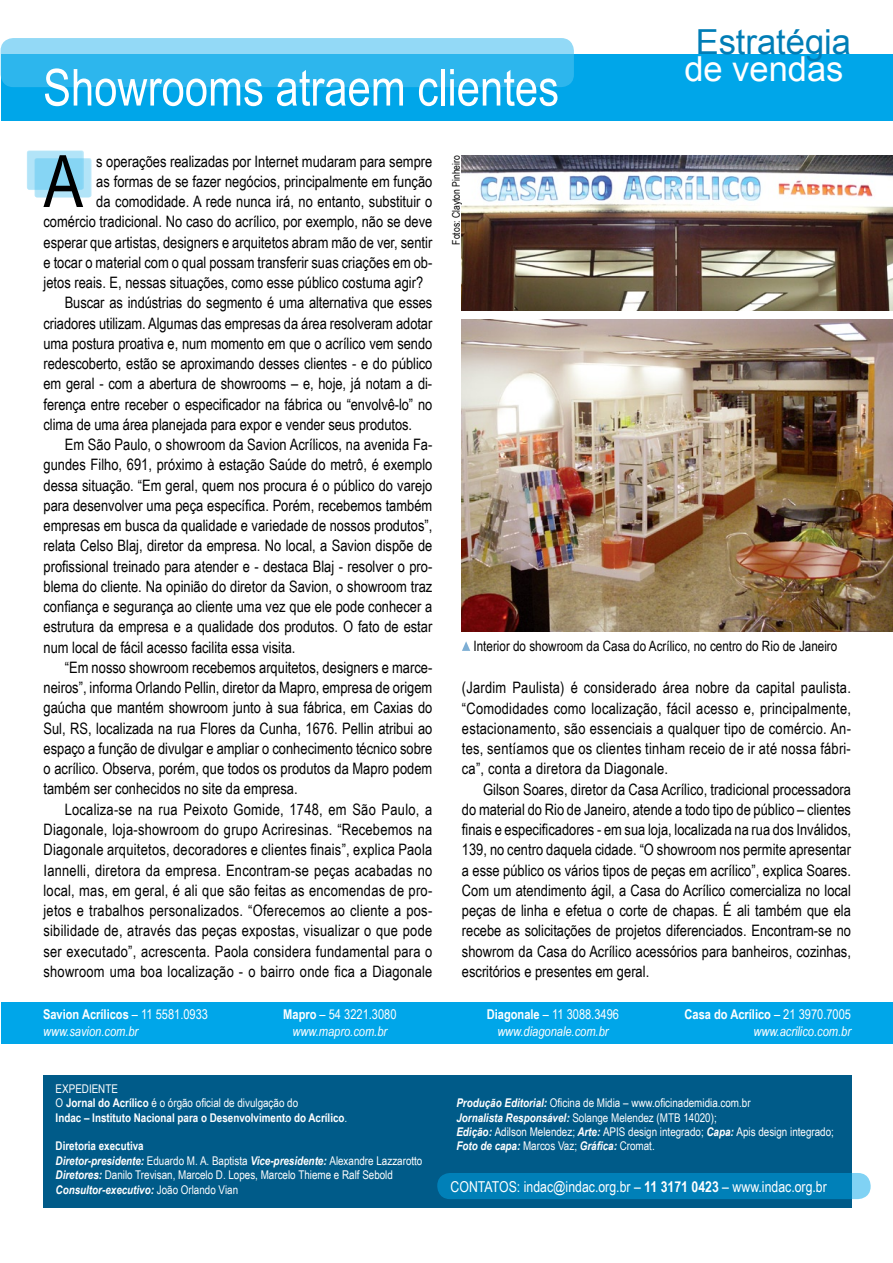
<style>
.page{position:relative;width:893px;height:1263px;background:#fff}
.page>*{position:absolute;margin:0;border:0;box-sizing:border-box;transform-origin:0 0}
.t1{font:72.3px "Arial Narrow";color:#000}
.t2{font:51px "Arial Narrow";color:#fff}
.t3{font:34.5px "Arial";color:#007db6}
.t4{font:34.5px "Arial";color:#fff}
.t5{font:15.75px/20.2px "Arial Narrow";color:#000;text-align:justify}
.t6{font:15px "Arial Narrow";color:#fff}
.t7{font:14.25px "Arial Narrow";color:#000}
.t8{font:italic 13.5px/17.1px "Arial Narrow";color:#fff;text-align:center}
.t9{font:12px/14.4px "Arial Narrow";color:#fff}
.t10{font:700 12px/14.4px "Arial Narrow";color:#fff}
.t11{font:10.5px "Arial Narrow";color:#000}
.s1{font-weight:700;font-style:normal}
.s2{font-style:normal}
.s3{font-weight:400}
.s4{font-weight:700}
.s5{font-weight:700;font-style:italic}
</style>
<div class="page">
<img style="left:462px;top:319px;width:431px;height:312px">
<img style="left:462px;top:155px;width:431px;height:155px">
<div style="left:1px;top:54px;width:892px;height:66px;background:#00a6e9"></div>
<svg style="left:1px;top:38px;width:573px;height:49px;fill:#2db6ed"></svg>
<svg style="left:462px;top:641px;width:8px;height:10px"></svg>
<svg style="left:27px;top:151px;width:57px;height:39px"></svg>
<div style="left:28px;top:151px;width:55px;height:39px;background:#b2e4f8;border-radius:2px"></div>
<div style="left:35px;top:158px;width:56px;height:39px;background:#b7e6f9;border-radius:2px"></div>
<svg style="left:35px;top:159px;width:55px;height:39px;fill:#86d5f4"></svg>
<div style="left:43px;top:1075px;width:808px;height:133px;background:#005b89"></div>
<div style="left:437px;top:1173px;width:434px;height:26px;background:#0080b8;border-radius:13px"></div>
<div style="left:1px;top:1002px;width:892px;height:42px;background:#00a6e9"></div>
<h2 class="t2" style="left:43px;top:50px;width:517px">Showrooms atraem clientes</h2>
<h3 class="t3" style="left:696px;top:19px;width:157px">Estratégia</h3>
<h3 class="t4" style="left:684px;top:46px;width:161px">de vendas</h3>
<h1 class="t1" style="left:44px;top:128px;width:41px">A</h1>
<p class="t5" style="left:96px;top:150px;width:338px">s operações realizadas por Internet mudaram para sempre</p>
<p class="t5" style="left:96px;top:170px;width:338px">as formas de se fazer negócios, principalmente em função</p>
<p class="t5" style="left:96px;top:191px;width:338px">da comodidade. A rede nunca irá, no entanto, substituir o</p>
<p class="t5" style="left:44px;top:211px;width:390px">comércio tradicional. No caso do acrílico, por exemplo, não se deve</p>
<p class="t5" style="left:44px;top:231px;width:390px">esperar que artistas, designers e arquitetos abram mão de ver, sentir</p>
<p class="t5" style="left:44px;top:251px;width:390px">e tocar o material com o qual possam transferir suas criações em ob-</p>
<p class="t5" style="left:44px;top:272px;width:381px">jetos reais. E, nessas situações, como esse público costuma agir?</p>
<p class="t5" style="left:65px;top:292px;width:369px">Buscar as indústrias do segmento é uma alternativa que esses</p>
<p class="t5" style="left:44px;top:312px;width:390px">criadores utilizam. Algumas das empresas da área resolveram adotar</p>
<p class="t5" style="left:44px;top:333px;width:390px">uma postura proativa e, num momento em que o acrílico vem sendo</p>
<p class="t5" style="left:44px;top:353px;width:390px">redescoberto, estão se aproximando desses clientes - e do público</p>
<p class="t5" style="left:44px;top:373px;width:390px">em geral - com a abertura de showrooms – e, hoje, já notam a di-</p>
<p class="t5" style="left:44px;top:393px;width:390px">ferença entre receber o especificador na fábrica ou “envolvê-lo” no</p>
<p class="t5" style="left:44px;top:414px;width:370px">clima de uma área planejada para expor e vender seus produtos.</p>
<p class="t5" style="left:65px;top:434px;width:369px">Em São Paulo, o showroom da Savion Acrílicos, na avenida Fa-</p>
<p class="t5" style="left:44px;top:454px;width:390px">gundes Filho, 691, próximo à estação Saúde do metrô, é exemplo</p>
<p class="t5" style="left:44px;top:474px;width:390px">dessa situação. “Em geral, quem nos procura é o público do varejo</p>
<p class="t5" style="left:44px;top:495px;width:390px">para desenvolver uma peça específica. Porém, recebemos também</p>
<p class="t5" style="left:44px;top:515px;width:390px">empresas em busca da qualidade e variedade de nossos produtos”,</p>
<p class="t5" style="left:44px;top:535px;width:390px">relata Celso Blaj, diretor da empresa. No local, a Savion dispõe de</p>
<p class="t5" style="left:44px;top:555px;width:390px">profissional treinado para atender e - destaca Blaj - resolver o pro-</p>
<p class="t5" style="left:44px;top:576px;width:390px">blema do cliente. Na opinião do diretor da Savion, o showroom traz</p>
<p class="t5" style="left:44px;top:596px;width:390px">confiança e segurança ao cliente uma vez que ele pode conhecer a</p>
<p class="t5" style="left:44px;top:616px;width:390px">estrutura da empresa e a qualidade dos produtos. O fato de estar</p>
<p class="t5" style="left:44px;top:636px;width:253px">num local de fácil acesso facilita essa visita.</p>
<p class="t5" style="left:65px;top:657px;width:369px">“Em nosso showroom recebemos arquitetos, designers e marce-</p>
<p class="t5" style="left:44px;top:677px;width:390px">neiros”, informa Orlando Pellin, diretor da Mapro, empresa de origem</p>
<p class="t5" style="left:44px;top:697px;width:390px">gaúcha que mantém showroom junto à sua fábrica, em Caxias do</p>
<p class="t5" style="left:44px;top:717px;width:390px">Sul, RS, localizada na rua Flores da Cunha, 1676. Pellin atribui ao</p>
<p class="t5" style="left:44px;top:738px;width:390px">espaço a função de divulgar e ampliar o conhecimento técnico sobre</p>
<p class="t5" style="left:44px;top:758px;width:390px">o acrílico. Observa, porém, que todos os produtos da Mapro podem</p>
<p class="t5" style="left:44px;top:778px;width:256px">também ser conhecidos no site da empresa.</p>
<p class="t5" style="left:65px;top:798px;width:369px">Localiza-se na rua Peixoto Gomide, 1748, em São Paulo, a</p>
<p class="t5" style="left:44px;top:819px;width:390px">Diagonale, loja-showroom do grupo Acriresinas. “Recebemos na</p>
<p class="t5" style="left:44px;top:839px;width:390px">Diagonale arquitetos, decoradores e clientes finais”, explica Paola</p>
<p class="t5" style="left:44px;top:859px;width:390px">Iannelli, diretora da empresa. Encontram-se peças acabadas no</p>
<p class="t5" style="left:44px;top:879px;width:390px">local, mas, em geral, é ali que são feitas as encomendas de pro-</p>
<p class="t5" style="left:44px;top:900px;width:390px">jetos e trabalhos personalizados. “Oferecemos ao cliente a pos-</p>
<p class="t5" style="left:44px;top:920px;width:390px">sibilidade de, através das peças expostas, visualizar o que pode</p>
<p class="t5" style="left:44px;top:940px;width:390px">ser executado”, acrescenta. Paola considera fundamental para o</p>
<p class="t5" style="left:44px;top:960px;width:390px">showroom uma boa localização - o bairro onde fica a Diagonale</p>
<p class="t11" style="left:448px;top:245px;width:91px;rotate:-90deg">Fotos: Clayton Pinheiro</p>
<p class="t7" style="left:473px;top:635px;width:365px">Interior do showroom da Casa do Acrílico, no centro do Rio de Janeiro</p>
<p class="t5" style="left:462px;top:677px;width:391px">(Jardim Paulista) é considerado área nobre da capital paulista. “Comodidades como localização, fácil acesso e, principalmente, estacionamento, são essenciais a qualquer tipo de comércio. An&shy;tes, sentíamos que os clientes tinham receio de ir até nossa fábri&shy;ca”, conta a diretora da Diagonale.</p>
<p class="t5" style="left:462px;top:778px;width:391px;text-indent:21px">Gilson Soares, diretor da Casa Acrílico, tradicional processadora do material do Rio de Janeiro, atende a todo tipo de público – clientes finais e especificadores - em sua loja, localizada na rua dos Inválidos, 139, no centro daquela cidade. “O showroom nos permite apresentar a esse público os vários tipos de peças em acrílico”, explica Soares.<br>Com um atendimento ágil, a Casa do Acrílico comercializa no local peças de linha e efetua o corte de chapas. É ali também que ela recebe as solicitações de projetos diferenciados. Encontram-se no showrom da Casa do Acrílico acessórios para banheiros, cozinhas, escritórios e presentes em geral.</p>
<p class="t8" style="left:43px;top:1005px;width:166px;text-align:left"><span class="s1">Savion Acrílicos</span> <span class="s2">– 11 5581.0933 </span>www.savion.com.br</p>
<p class="t8" style="left:283px;top:1005px;width:115px"><span class="s1">Mapro</span> <span class="s2">– 54 3221.3080 </span>www.mapro.com.br</p>
<p class="t8" style="left:487px;top:1005px;width:134px"><span class="s1">Diagonale</span> <span class="s2">– 11 3088.3496 </span>www.diagonale.com.br</p>
<p class="t8" style="left:685px;top:1005px;width:168px;text-align:right"><span class="s1">Casa do Acrílico</span> <span class="s2">– 21 3970.7005 </span>www.acrilico.com.br</p>
<p class="t10" style="left:56px;top:1081px;width:293px"><span class="s3">EXPEDIENTE<br>O</span> Jornal do Acrílico <span class="s3">é o órgão oficial de divulgação do<br></span>Indac – Instituto Nacional para o Desenvolvimento do Acrílico<span class="s3">.</span></p>
<p class="t9" style="left:56px;top:1138px;width:368px"><span class="s4">Diretoria executiva<br></span><span class="s5">Diretor-presidente:</span> Eduardo M. A. Baptista <span class="s5">Vice-presidente:</span> Alexandre Lazzarotto <span class="s5">Diretores:</span> Danilo Trevisan, Marcelo D. Lopes, Marcelo Thieme e Ralf Sebold <span class="s5">Consultor-executivo:</span> João Orlando Vian</p>
<p class="t9" style="left:456px;top:1095px;width:379px"><span class="s5">Produção Editorial:</span> Oficina de Midia – www.oficinademidia.com.br<br><span class="s5">Jornalista Responsável:</span> Solange Melendez (MTB 14020);<br><span class="s5">Edição:</span> Adilson Melendez; <span class="s5">Arte:</span> APIS design integrado; <span class="s5">Capa:</span> Apis design integrado; <span class="s5">Foto de capa:</span> Marcos Vaz; <span class="s5">Gráfica:</span> Cromat.</p>
<p class="t6" style="left:451px;top:1176px;width:378px">CONTATOS: indac@indac.org.br – <span class="s4">11 3171 0423</span> – www.indac.org.br</p>
</div>
